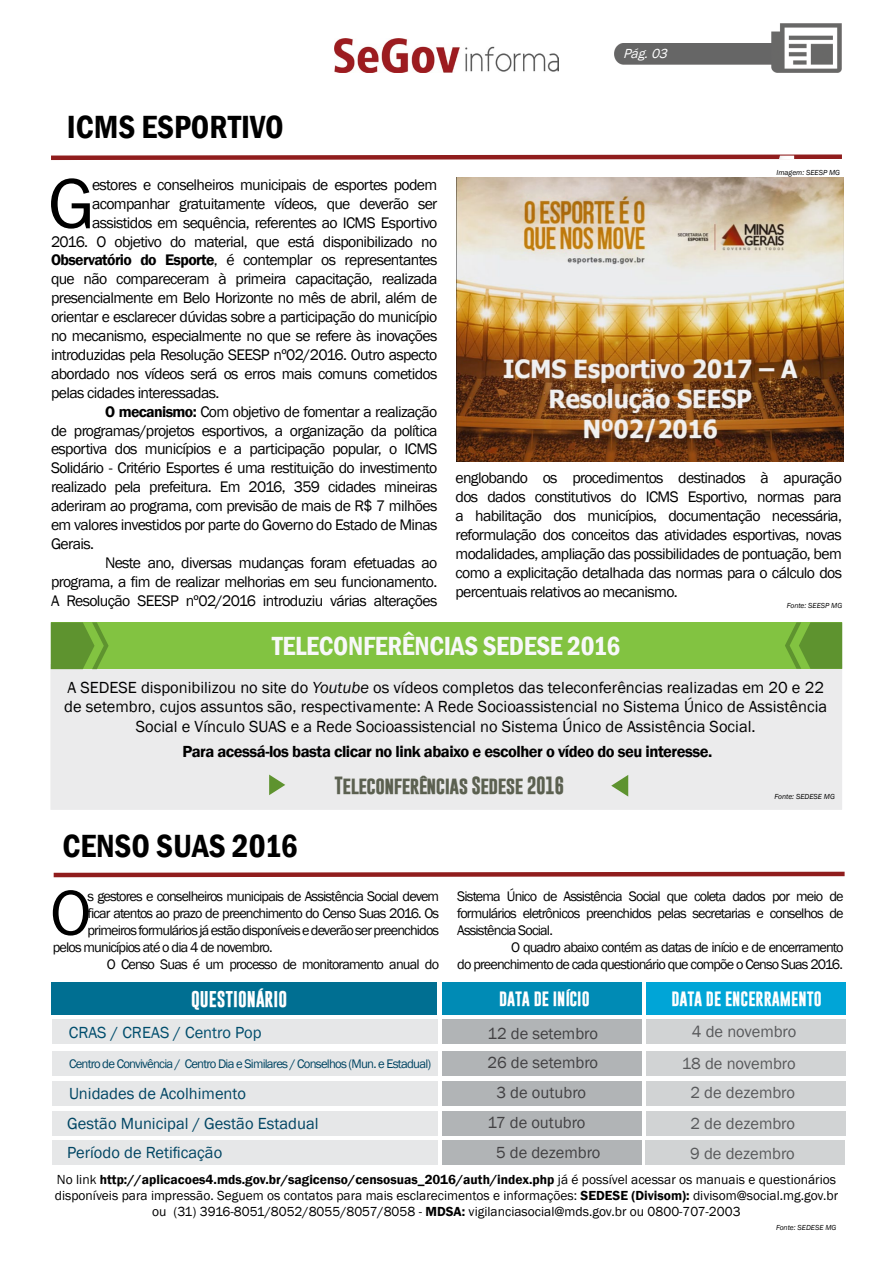
<style>
.page{position:relative;width:893px;height:1263px;background:#fff}
.page>*{position:absolute;margin:0;border:0;box-sizing:border-box;transform-origin:0 0}
.t1{font:72.45px "Franklin Gothic";color:#000}
.t2{font:65.55px "Franklin Gothic";color:#000}
.t3{font:600 condensed 33px "Franklin Gothic";color:#000}
.t4{font:600 condensed 27px "Franklin Gothic";letter-spacing:-.01em;color:#f8f8f9}
.t5{font:700 18px "Gobold";letter-spacing:-.03em;color:#5b6050}
.t6{font:16.5px/19.8px "Franklin Gothic";color:#000;text-align:center}
.t7{font:16.5px "Franklin Gothic";color:#004563}
.t8{font:600 16.5px "Franklin Gothic";letter-spacing:-.03em;color:#000}
.t9{font:16.5px "Franklin Gothic";color:#414042}
.t10{font:16.5px "Franklin Gothic";color:#58595b}
.t11{font:16.5px "Franklin Gothic";color:#004d6d}
.t12{font:700 16.5px "Gobold";color:#fff}
.t13{font:15.75px/18.9px "Franklin Gothic";letter-spacing:-.04em;color:#000;text-align:justify}
.t14{font:700 15px "Gobold";color:#fff}
.t15{font:14.25px/17.1px "Franklin Gothic";letter-spacing:-.06em;color:#000;text-align:justify}
.t16{font:13.5px/16.2px "Franklin Gothic";color:#000;text-align:center}
.t17{font:italic 13.5px "Franklin Gothic";color:#fff}
.t18{font:12.75px "Franklin Gothic";letter-spacing:-.06em;color:#004563}
.t19{font:italic 7.5px "Franklin Gothic";color:#000}
.s1{font-weight:600}
.s2{font-style:italic}
</style>
<div class="page">
<div style="left:49px;top:662px;width:795px;height:149px;background:#ebebec;border:2px solid #fff"></div>
<img style="left:614px;top:24px;width:228px;height:48px">
<img style="left:334px;top:39px;width:225px;height:33px">
<svg style="left:51px;top:154px;width:791px;height:6px"></svg>
<img style="left:779px;top:156px;width:15px;height:3px">
<img style="left:456px;top:177px;width:388px;height:285px">
<svg style="left:53px;top:871px;width:792px;height:7px"></svg>
<div style="left:51px;top:622px;width:791px;height:47px;background:#82c341"></div>
<svg style="left:51px;top:622px;width:58px;height:47px"></svg>
<svg style="left:785px;top:622px;width:57px;height:47px"></svg>
<svg style="left:269px;top:774px;width:16px;height:21px"></svg>
<svg style="left:611px;top:775px;width:17px;height:21px"></svg>
<div style="left:52px;top:982px;width:385px;height:32px;background:#006f92"></div>
<div style="left:52px;top:1019px;width:385px;height:25px;background:#e6e7e8"></div>
<div style="left:52px;top:1051px;width:385px;height:24px;background:#e6e7e8"></div>
<div style="left:52px;top:1081px;width:385px;height:24px;background:#e6e7e8"></div>
<div style="left:52px;top:1111px;width:385px;height:24px;background:#e6e7e8"></div>
<div style="left:646px;top:982px;width:199px;height:32px;background:#00a5d7"></div>
<div style="left:646px;top:1019px;width:199px;height:25px;background:#d1d3d4"></div>
<div style="left:646px;top:1051px;width:199px;height:24px;background:#d1d3d4"></div>
<div style="left:646px;top:1081px;width:199px;height:24px;background:#d1d3d4"></div>
<div style="left:646px;top:1111px;width:199px;height:24px;background:#d1d3d4"></div>
<div style="left:442px;top:982px;width:199px;height:32px;background:#008bb5"></div>
<div style="left:442px;top:1019px;width:199px;height:25px;background:#b1b4b6"></div>
<div style="left:442px;top:1051px;width:200px;height:24px;background:#b1b4b6"></div>
<div style="left:442px;top:1081px;width:200px;height:24px;background:#b1b4b6"></div>
<div style="left:442px;top:1111px;width:200px;height:24px;background:#b1b4b6"></div>
<div style="left:52px;top:1140px;width:385px;height:25px;background:#e6e7e8"></div>
<div style="left:646px;top:1140px;width:199px;height:25px;background:#d1d3d4"></div>
<div style="left:442px;top:1140px;width:199px;height:25px;background:#b1b4b6"></div>
<p class="t17" style="left:623px;top:46px;width:50px">Pág.03</p>
<h3 class="t3" style="left:67px;top:105px;width:219px">ICMS ESPORTIVO</h3>
<h1 class="t1" style="left:48px;top:159px;width:48px">G</h1>
<p class="t13" style="left:92px;top:175px;width:347px">estores e conselheiros municipais de esportes podem</p>
<p class="t13" style="left:92px;top:194px;width:347px">acompanhar gratuitamente vídeos, que deverão ser</p>
<p class="t13" style="left:92px;top:213px;width:347px">assistidos em sequência, referentes ao ICMS Esportivo</p>
<p class="t13" style="left:51px;top:232px;width:388px">2016. O objetivo do material, que está disponibilizado no</p>
<p class="t13" style="left:51px;top:251px;width:388px"><span class="s1">Observatório do Esporte</span>, é contemplar os representantes</p>
<p class="t13" style="left:51px;top:270px;width:388px">que não compareceram à primeira capacitação, realizada</p>
<p class="t13" style="left:51px;top:289px;width:388px">presencialmente em Belo Horizonte no mês de abril, além de</p>
<p class="t13" style="left:51px;top:308px;width:388px">orientar e esclarecer dúvidas sobre a participação do município</p>
<p class="t13" style="left:51px;top:327px;width:388px">no mecanismo, especialmente no que se refere às inovações</p>
<p class="t13" style="left:51px;top:346px;width:388px">introduzidas pela Resolução SEESP nº02/2016. Outro aspecto</p>
<p class="t13" style="left:51px;top:364px;width:388px">abordado nos vídeos será os erros mais comuns cometidos</p>
<p class="t13" style="left:51px;top:383px;width:170px">pelas cidades interessadas.</p>
<p class="t13" style="left:105px;top:402px;width:334px"><span class="s1">O mecanismo:</span> Com objetivo de fomentar a realização</p>
<p class="t13" style="left:51px;top:421px;width:388px">de programas/projetos esportivos, a organização da política</p>
<p class="t13" style="left:51px;top:440px;width:388px">esportiva dos municípios e a participação popular, o ICMS</p>
<p class="t13" style="left:51px;top:459px;width:388px">Solidário - Critério Esportes é uma restituição do investimento</p>
<p class="t13" style="left:51px;top:478px;width:388px">realizado pela prefeitura. Em 2016, 359 cidades mineiras</p>
<p class="t13" style="left:51px;top:497px;width:388px">aderiram ao programa, com previsão de mais de R$ 7 milhões</p>
<p class="t13" style="left:51px;top:516px;width:388px">em valores investidos por parte do Governo do Estado de Minas</p>
<p class="t13" style="left:51px;top:535px;width:44px">Gerais.</p>
<p class="t13" style="left:105px;top:553px;width:334px">Neste ano, diversas mudanças foram efetuadas ao</p>
<p class="t13" style="left:51px;top:572px;width:388px">programa, a fim de realizar melhorias em seu funcionamento.</p>
<p class="t13" style="left:51px;top:591px;width:388px">A Resolução SEESP nº02/2016 introduziu várias alterações</p>
<p class="t19" style="left:777px;top:168px;width:65px">Imagem: SEESP MG</p>
<p class="t13" style="left:455px;top:469px;width:388px">englobando os procedimentos destinados à apuração dos dados constitutivos do ICMS Esportivo, normas para a habilitação dos municípios, documentação necessária, reformulação dos conceitos das atividades esportivas, novas modalidades, ampliação das possibilidades de pontuação, bem como a explicitação detalhada das normas para o cálculo dos percentuais relativos ao mecanismo.</p>
<p class="t19" style="left:787px;top:601px;width:57px">Fonte: SEESP MG</p>
<h3 class="t4" style="left:272px;top:628px;width:350px">TELECONFERÊNCIAS SEDESE 2016</h3>
<p class="t6" style="left:64px;top:677px;width:764px">A SEDESE disponibilizou no site do <span class="s2">Youtube</span> os vídeos completos das teleconferências realizadas em 20 e 22 de setembro, cujos assuntos são, respectivamente: A Rede Socioassistencial no Sistema Único de Assistência<br>Social e Vínculo SUAS e a Rede Socioassistencial no Sistema Único de Assistência Social.</p>
<p class="t8" style="left:182px;top:741px;width:531px">Para acessá-los basta clicar no link abaixo e escolher o vídeo do seu interesse.</p>
<p class="t5" style="left:335px;top:774px;width:231px">Teleconferências Sedese 2016</p>
<p class="t19" style="left:774px;top:792px;width:62px">Fonte: SEDESE MG</p>
<h3 class="t3" style="left:62px;top:824px;width:237px">CENSO SUAS 2016</h3>
<h2 class="t2" style="left:50px;top:872px;width:43px">O</h2>
<p class="t15" style="left:88px;top:887px;width:353px">s gestores e conselheiros municipais de Assistência Social devem</p>
<p class="t15" style="left:88px;top:904px;width:353px">ficar atentos ao prazo de preenchimento do Censo Suas 2016. Os</p>
<p class="t15" style="left:88px;top:922px;width:353px">primeiros formulários já estão disponíveis e deverão ser preenchidos</p>
<p class="t15" style="left:53px;top:939px;width:221px">pelos municípios até o dia 4 de novembro.</p>
<p class="t15" style="left:107px;top:956px;width:334px">O Censo Suas é um processo de monitoramento anual do</p>
<p class="t15" style="left:457px;top:887px;width:388px">Sistema Único de Assistência Social que coleta dados por meio de formulários eletrônicos preenchidos pelas secretarias e conselhos de Assistência Social.</p>
<p class="t15" style="left:457px;top:939px;width:388px;text-align:right">O quadro abaixo contém as datas de início e de encerramento<br>do preenchimento de cada questionário que compõe o Censo Suas 2016.</p>
<p class="t12" style="left:191px;top:988px;width:97px">QUESTIONÁRIO</p>
<p class="t14" style="left:499px;top:989px;width:92px">DATA DE INÍCIO</p>
<p class="t14" style="left:671px;top:989px;width:152px">DATA DE ENCERRAMENTO</p>
<p class="t11" style="left:69px;top:1022px;width:194px">CRAS / CREAS / Centro Pop</p>
<p class="t9" style="left:487px;top:1023px;width:112px">12 de setembro</p>
<p class="t10" style="left:692px;top:1021px;width:106px">4 de novembro</p>
<p class="t18" style="left:69px;top:1056px;width:364px">Centro de Convivência / Centro Dia e Similares / Conselhos (Mun. e Estadual)</p>
<p class="t9" style="left:487px;top:1052px;width:112px">26 de setembro</p>
<p class="t10" style="left:682px;top:1053px;width:115px">18 de novembro</p>
<p class="t7" style="left:69px;top:1083px;width:178px">Unidades de Acolhimento</p>
<p class="t7" style="left:67px;top:1113px;width:253px">Gestão Municipal / Gestão Estadual</p>
<p class="t9" style="left:496px;top:1082px;width:91px">3 de outubro</p>
<p class="t10" style="left:690px;top:1082px;width:106px">2 de dezembro</p>
<p class="t9" style="left:487px;top:1112px;width:100px">17 de outubro</p>
<p class="t10" style="left:690px;top:1113px;width:106px">2 de dezembro</p>
<p class="t7" style="left:67px;top:1142px;width:157px">Período de Retificação</p>
<p class="t9" style="left:496px;top:1142px;width:106px">5 de dezembro</p>
<p class="t10" style="left:690px;top:1143px;width:106px">9 de dezembro</p>
<p class="t16" style="left:55px;top:1172px;width:785px">No link <span class="s1">http://aplicacoes4.mds.gov.br/sagicenso/censosuas_2016/auth/index.php</span> já é possível acessar os manuais e questionários disponíveis para impressão. Seguem os contatos para mais esclarecimentos e informações: <span class="s1">SEDESE (Divisom):</span> divisom@social.mg.gov.br ou (31) 3916-8051/8052/8055/8057/8058 - <span class="s1">MDSA:</span> vigilanciasocial@mds.gov.br ou 0800-707-2003</p>
<p class="t19" style="left:776px;top:1223px;width:62px">Fonte: SEDESE MG</p>
</div>
